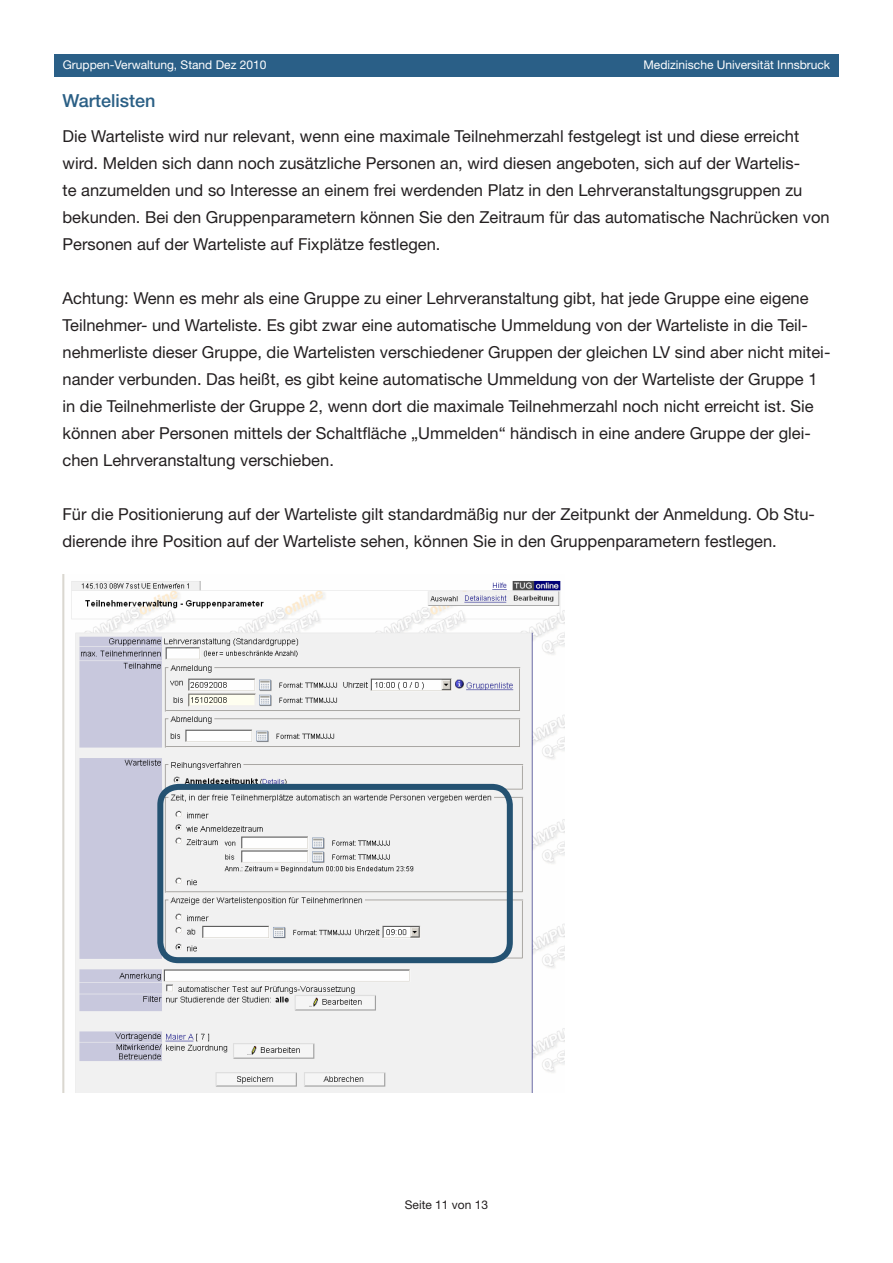
<style>
.page{position:relative;width:893px;height:1263px;background:#fff}
.page>*{position:absolute;margin:0;border:0;box-sizing:border-box;transform-origin:0 0}
.Überschrift{font:500 18px "Helvetica Neue LT Std";color:#2a5f85}
.t1{font:16.5px/27px "Helvetica Neue LT Std";color:#231f20}
.t2{font:12px "Helvetica Neue LT Std";color:#fff}
.t3{font:12px "Helvetica Neue LT Std";color:#231f20}
</style>
<div class="page">
<div style="left:54px;top:54px;width:785px;height:22px;background:#2a5f87"></div>
<img style="left:63px;top:574px;width:501px;height:518px">
<div style="left:157px;top:784px;width:356px;height:179px;border:6px solid #245272;border-radius:18px"></div>
<p class="t2" style="left:63px;top:58px;width:205px">Gruppen-Verwaltung, Stand Dez 2010</p>
<p class="t2" style="left:643px;top:58px;width:188px">Medizinische Universität Innsbruck</p>
<p class="Überschrift" style="left:63px;top:90px;width:95px">Wartelisten</p>
<p class="t1" style="left:63px;top:122px;width:769px">Die Warteliste wird nur relevant, wenn eine maximale Teilnehmerzahl festgelegt ist und diese erreicht wird. Melden sich dann noch zusätzliche Personen an, wird diesen angeboten, sich auf der Wartelis-<br>te anzumelden und so Interesse an einem frei werdenden Platz in den Lehrveranstaltungsgruppen zu bekunden. Bei den Gruppenparametern können Sie den Zeitraum für das automatische Nachrücken von Personen auf der Warteliste auf Fixplätze festlegen.</p>
<p class="t1" style="left:63px;top:284px;width:769px">Achtung: Wenn es mehr als eine Gruppe zu einer Lehrveranstaltung gibt, hat jede Gruppe eine eigene Teilnehmer- und Warteliste. Es gibt zwar eine automatische Ummeldung von der Warteliste in die Teil&shy;nehmerliste dieser Gruppe, die Wartelisten verschiedener Gruppen der gleichen LV sind aber nicht mitei&shy;nander verbunden. Das heißt, es gibt keine automatische Ummeldung von der Warteliste der Gruppe 1 in die Teilnehmerliste der Gruppe 2, wenn dort die maximale Teilnehmerzahl noch nicht erreicht ist. Sie können aber Personen mittels der Schaltfläche „Ummelden“ händisch in eine andere Gruppe der glei&shy;chen Lehrveranstaltung verschieben.</p>
<p class="t1" style="left:63px;top:500px;width:754px">Für die Positionierung auf der Warteliste gilt standardmäßig nur der Zeitpunkt der Anmeldung. Ob Stu&shy;dierende ihre Position auf der Warteliste sehen, können Sie in den Gruppenparametern festlegen.</p>
<p class="t3" style="left:405px;top:1197px;width:85px">Seite 11 von 13</p>
</div>
